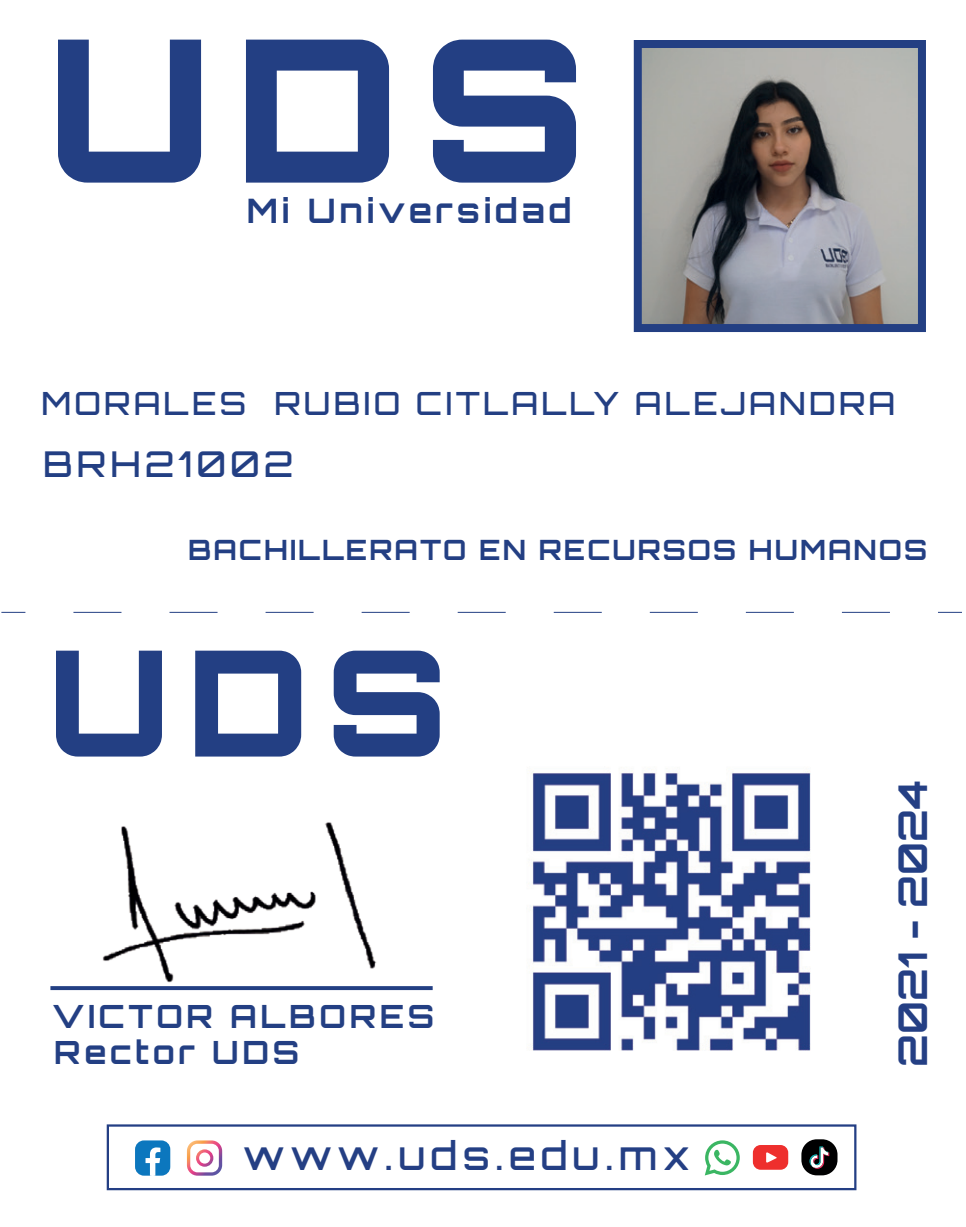
<style>
.page{position:relative;width:966px;height:1227px;background:#fff}
.page>*{position:absolute;margin:0;border:0;box-sizing:border-box;transform-origin:0 0}
.t1{font:700 39.6px "Orbitron";color:#243f84}
.t2{font:500 39.2px "Orbitron";letter-spacing:.135em;color:#243f84}
.t3{font:500 35.6px "Orbitron";letter-spacing:.115em;color:#233f83}
.t4{font:700 33.6px "Orbitron";letter-spacing:.115em;color:#233f83}
.t5{font:500 32px "Orbitron";letter-spacing:.1em;color:#233f83}
.t6{font:700 32px/36px "Orbitron";letter-spacing:.115em;color:#233f83}
.t7{font:700 28px "Orbitron";letter-spacing:.075em;color:#233f83}
</style>
<div class="page">
<img style="left:642px;top:49px;width:274px;height:274px">
<div style="left:633px;top:40px;width:292px;height:292px;border:8px solid #233f83"></div>
<svg style="left:58px;top:40px;width:143px;height:143px"></svg>
<svg style="left:246px;top:40px;width:143px;height:143px"></svg>
<svg style="left:433px;top:40px;width:143px;height:143px"></svg>
<svg style="left:56px;top:651px;width:106px;height:105px"></svg>
<svg style="left:195px;top:651px;width:106px;height:105px"></svg>
<svg style="left:334px;top:651px;width:105px;height:105px"></svg>
<div style="left:50px;top:986px;width:382px;height:4px;border:2px solid #233f83"></div>
<img style="left:94px;top:822px;width:288px;height:169px">
<img style="left:531px;top:770px;width:280px;height:281px">
<svg style="left:1px;top:612px;width:24px;height:1px"></svg>
<svg style="left:73px;top:612px;width:817px;height:1px"></svg>
<svg style="left:938px;top:612px;width:23px;height:1px"></svg>
<svg style="left:187px;top:1140px;width:35px;height:36px"></svg>
<svg style="left:705px;top:1140px;width:34px;height:35px"></svg>
<svg style="left:752px;top:1145px;width:36px;height:25px"></svg>
<div style="left:107px;top:1124px;width:749px;height:66px;border:2px solid #243f84"></div>
<div style="left:801px;top:1139px;width:36px;height:36px;background:#000001;border-radius:15px"></div>
<svg style="left:809px;top:1146px;width:20px;height:23px"></svg>
<svg style="left:135px;top:1140px;width:35px;height:36px"></svg>
<p class="t4" style="left:247px;top:191px;width:326px">Mi Universidad</p>
<p class="t5" style="left:41px;top:383px;width:855px">MORALES RUBIO CITLALLY ALEJANDRA</p>
<p class="t3" style="left:43px;top:442px;width:252px">BRH21002</p>
<p class="t7" style="left:188px;top:533px;width:740px">BACHILLERATO EN RECURSOS HUMANOS</p>
<p class="t6" style="left:52px;top:998px;width:383px">VICTOR ALBORES<br>Rector UDS</p>
<h2 class="t2" style="left:243px;top:1131px;width:448px">www.uds.edu.mx</h2>
<h1 class="t1" style="left:888px;top:1067px;width:289px;rotate:-90deg">2021 - 2024</h1>
</div>
